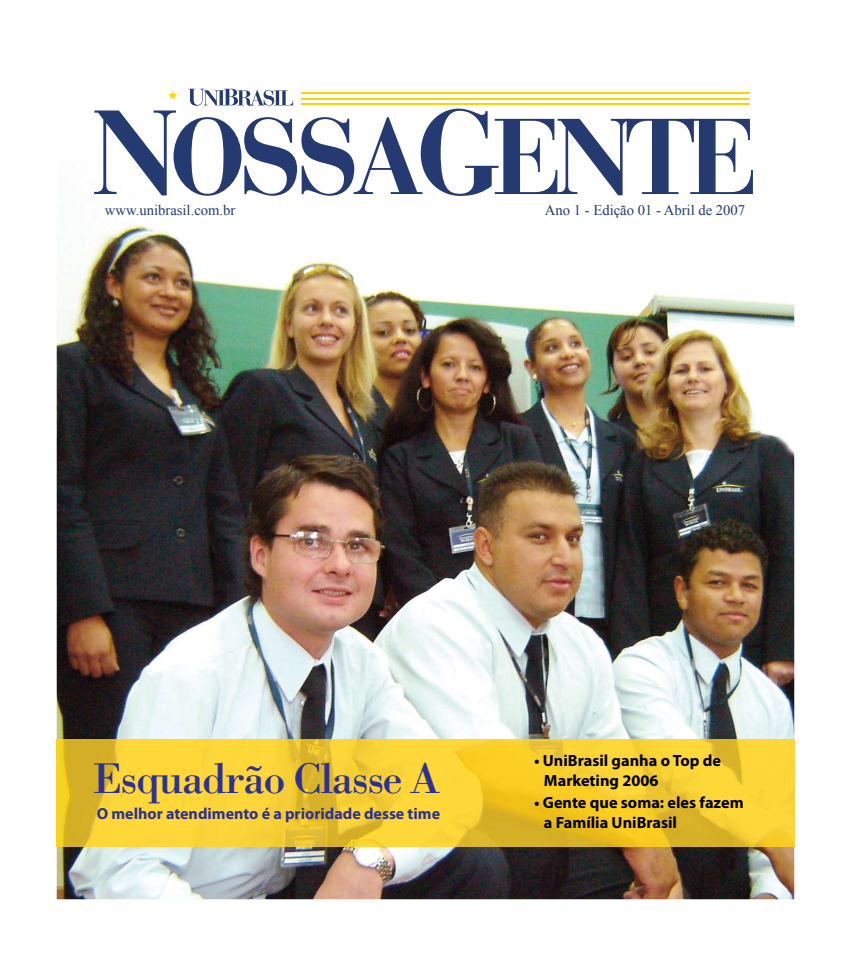
<style>
.page{position:relative;width:851px;height:956px;background:#fff}
.page>*{position:absolute;margin:0;border:0;box-sizing:border-box;transform-origin:0 0}
.t1{font:700 106.7px "Bauer Bodoni";letter-spacing:-.075em;color:#243a71}
.t2{font:44.3px "Bodoni";letter-spacing:-.04em;color:#2e3192}
.t3{font:700 16.3px/19.5px "Myriad Pro";color:#000}
.t4{font:700 16px "Myriad Pro";color:#2e3192}
.t5{font:14.6px "Times New Roman";color:#243a71}
.s1{font-size:118.5px}
</style>
<div class="page">
<img style="left:57px;top:88px;width:737px;height:811px">
<img style="left:57px;top:739px;width:737px;height:107px">
<svg style="left:188px;top:89px;width:105px;height:17px"></svg>
<svg style="left:168px;top:91px;width:9px;height:9px"></svg>
<hr style="left:302px;top:98px;width:447px;height:1px;background:#ffd400">
<hr style="left:302px;top:104px;width:447px;height:1px;background:#ffd400">
<hr style="left:302px;top:93px;width:447px;height:1px;background:#ffd400">
<h1 class="t1" style="left:92px;top:93px;width:668px"><span class="s1">N</span>OSSA<span class="s1">G</span>ENTE</h1>
<p class="t5" style="left:545px;top:201px;width:202px">Ano 1 - Edição 01 - Abril de 2007</p>
<p class="t5" style="left:105px;top:201px;width:132px">www.unibrasil.com.br</p>
<h2 class="t2" style="left:93px;top:751px;width:348px">Esquadrão Classe A</h2>
<p class="t4" style="left:97px;top:802px;width:345px">O melhor atendimento é a prioridade desse time</p>
<p class="t3" style="left:544px;top:750px;width:178px;text-indent:-10px">• UniBrasil ganha o Top de<br>Marketing 2006</p>
<p class="t3" style="left:544px;top:792px;width:201px;text-indent:-10px">• Gente que soma: eles fazem a Família UniBrasil</p>
</div>
